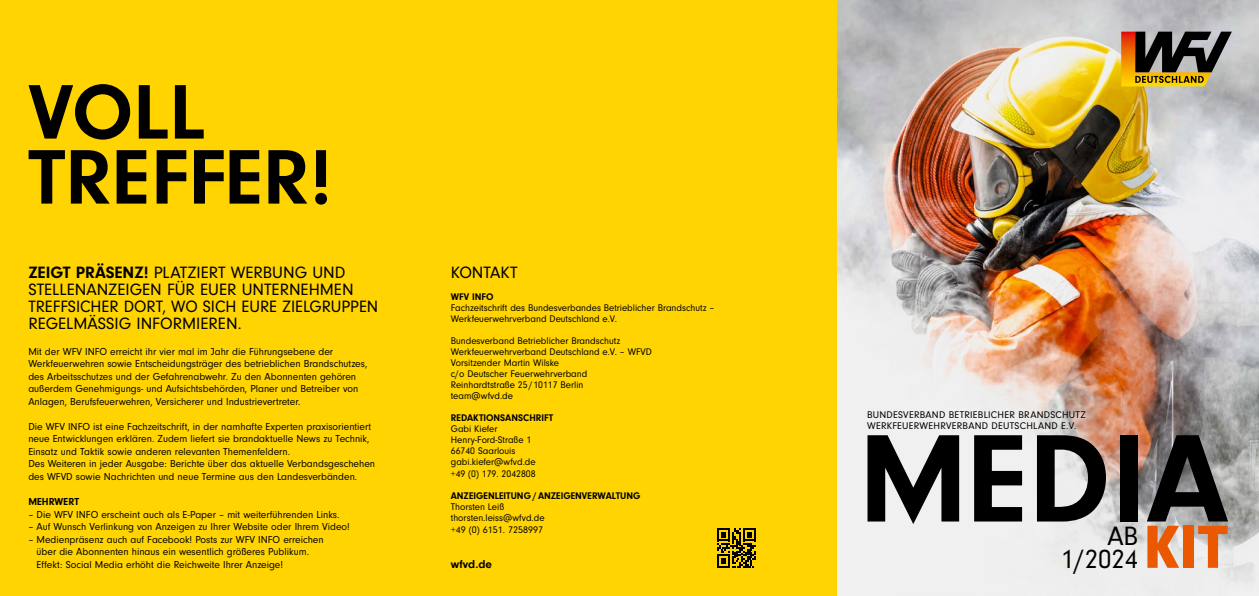
<style>
.page{position:relative;width:1259px;height:596px;background:#fff}
.page>*{position:absolute;margin:0;border:0;box-sizing:border-box;transform-origin:0 0}
.t1{font:700 129.2px "Neuzeit Gro";color:#000}
.t2{font:700 80px/65px "Neuzeit Gro";color:#000}
.t3{font:900 63px "Neuzeit Gro";color:#ea5901}
.t4{font:27.5px/23px "Neuzeit Gro";color:#000;text-align:right}
.t5{font:17px/17px "Neuzeit Gro";color:#000}
.t6{font:700 12px "Neuzeit Gro";color:#000}
.t7{font:10.5px/12.5px "Neuzeit Gro";color:#000}
.t8{font:700 10.5px "Neuzeit Gro";color:#000}
.t9{font:10px/11px "Neuzeit Gro";color:#000}
.t10{font:10px/10.9px "Neuzeit Gro";letter-spacing:.025em;color:#000}
.t11{font:700 10px "Neuzeit Gro";color:#000}
.s1{font-weight:700}
</style>
<div class="page">
<img style="left:836px;top:0;width:423px;height:595px">
<div style="left:0;top:0;width:836px;height:595px;background:#ffd400"></div>
<svg style="left:1121px;top:32px;width:110px;height:54px;background:#7a653c"></svg>
<svg style="left:717px;top:528px;width:39px;height:39px"></svg>
<h2 class="t2" style="left:28px;top:80px;width:306px">VOLL<br>TREFFER!</h2>
<h3 class="t5" style="left:28px;top:264px;width:351px"><span class="s1">ZEIGT PRÄSENZ!</span> PLATZIERT WERBUNG UND STELLENANZEIGEN FÜR EUER UNTERNEHMEN TREFFSICHER DORT, WO SICH EURE ZIELGRUPPEN REGELMÄSSIG INFORMIEREN.</h3>
<p class="t7" style="left:28px;top:345px;width:340px">Mit der WFV INFO erreicht ihr vier mal im Jahr die Führungsebene der Werkfeuerwehren sowie Entscheidungsträger des betrieblichen Brandschutzes, des Arbeitsschutzes und der Gefahrenabwehr. Zu den Abonnenten gehören außerdem Genehmigungs- und Aufsichtsbehörden, Planer und Betreiber von Anlagen, Berufsfeuerwehren, Versicherer und Industrievertreter.</p>
<p class="t7" style="left:28px;top:420px;width:348px">Die WFV INFO ist eine Fachzeitschrift, in der namhafte Experten praxisorientiert neue Entwicklungen erklären. Zudem liefert sie brandaktuelle News zu Technik, Einsatz und Taktik sowie anderen relevanten Themenfeldern.<br>Des Weiteren in jeder Ausgabe: Berichte über das aktuelle Verbandsgeschehen des WFVD sowie Nachrichten und neue Termine aus den Landesverbänden.</p>
<p class="t8" style="left:28px;top:495px;width:52px">MEHRWERT</p>
<p class="t7" style="left:28px;top:507px;width:312px">– Die WFV INFO erscheint auch als E-Paper – mit weiterführenden Links.</p>
<p class="t7" style="left:28px;top:520px;width:323px">– Auf Wunsch Verlinkung von Anzeigen zu Ihrer Website oder Ihrem Video!</p>
<p class="t7" style="left:37px;top:532px;width:289px;text-indent:-8px">– Medienpräsenz auch auf Facebook! Posts zur WFV INFO erreichen über die Abonnenten hinaus ein wesentlich größeres Publikum.<br>Effekt: Social Media erhöht die Reichweite Ihrer Anzeige!</p>
<h3 class="t5" style="left:451px;top:264px;width:68px">KONTAKT</h3>
<p class="t11" style="left:451px;top:291px;width:44px">WFV INFO</p>
<p class="t9" style="left:451px;top:302px;width:265px">Fachzeitschrift des Bundesverbandes Betrieblicher Brandschutz –<br>Werkfeuerwehrverband Deutschland e.V.</p>
<p class="t9" style="left:451px;top:335px;width:202px">Bundesverband Betrieblicher Brandschutz Werkfeuerwehrverband Deutschland e.V. – WFVD Vorsitzender Martin Wilske<br>c/o Deutscher Feuerwehrverband Reinhardtstraße 25/10117 Berlin<br>team@wfvd.de</p>
<p class="t11" style="left:451px;top:412px;width:104px">REDAKTIONSANSCHRIFT</p>
<p class="t9" style="left:451px;top:423px;width:86px">Gabi Kiefer<br>Henry-Ford-Straße 1<br>66740 Saarlouis gabi.kiefer@wfvd.de +49 (0) 179. 2042808</p>
<p class="t11" style="left:451px;top:489px;width:191px">ANZEIGENLEITUNG / ANZEIGENVERWALTUNG</p>
<p class="t9" style="left:451px;top:500px;width:95px">Thorsten Leiß thorsten.leiss@wfvd.de</p>
<p class="t9" style="left:451px;top:523px;width:94px">+49 (0) 6151. 7258997</p>
<p class="t6" style="left:451px;top:556px;width:43px">wfvd.de</p>
<p class="t10" style="left:867px;top:409px;width:220px">BUNDESVERBAND BETRIEBLICHER BRANDSCHUTZ<br>WERKFEUERWEHRVERBAND DEUTSCHLAND E.V.</p>
<h1 class="t1" style="left:858px;top:406px;width:371px">MEDIA</h1>
<h3 class="t3" style="left:1143px;top:511px;width:86px">KIT</h3>
<h3 class="t4" style="left:1061px;top:524px;width:79px">AB<br>1/2024</h3>
</div>
